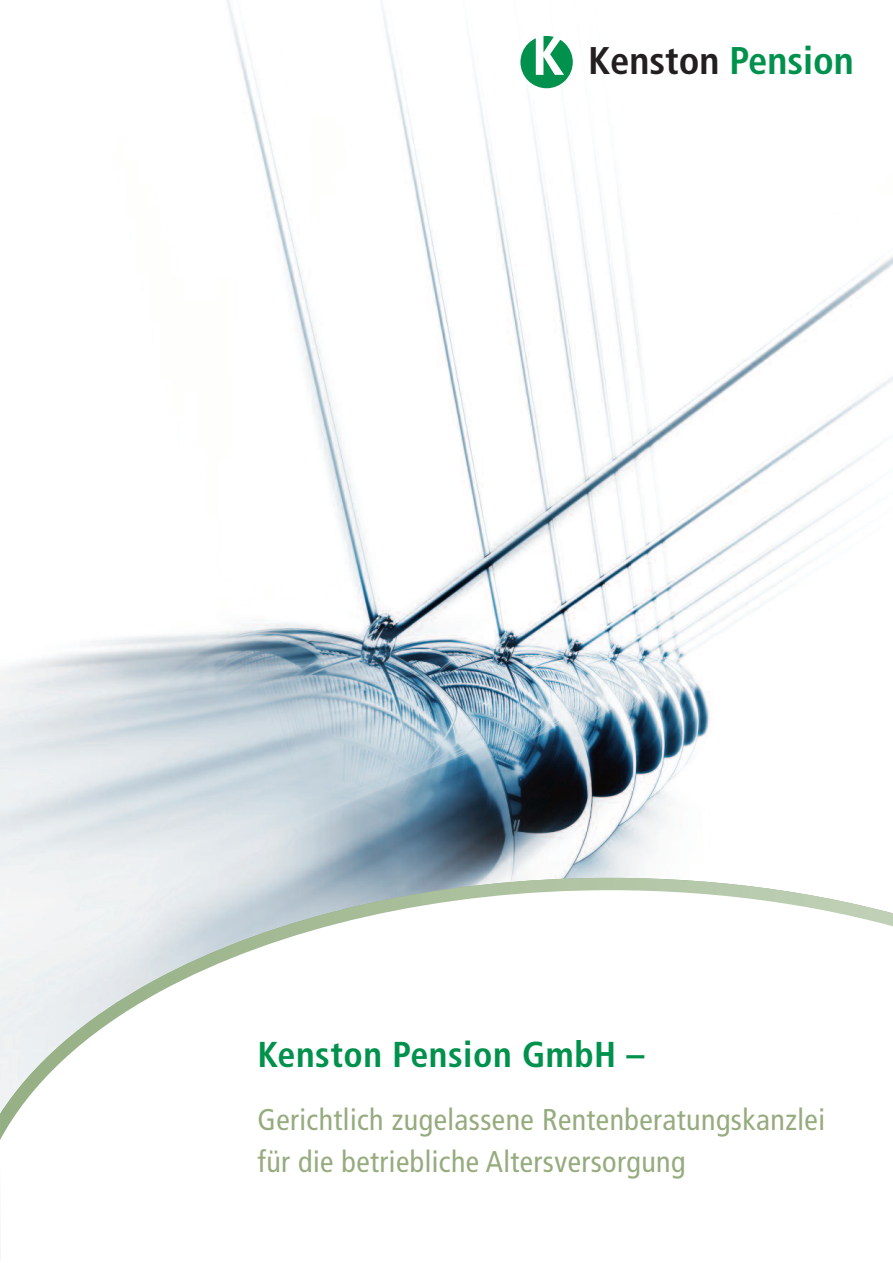
<style>
.page{position:relative;width:893px;height:1263px;background:#fff}
.page>*{position:absolute;margin:0;border:0;box-sizing:border-box;transform-origin:0 0}
.t1{font:700 condensed 38.55px "Frutiger";color:#231f20}
.t2{font:700 condensed 36px "Frutiger";letter-spacing:.015em;color:#00914d}
.t3{font:condensed 30px/42px "Frutiger";letter-spacing:.015em;color:#96ab7e}
.s1{color:#00914d}
</style>
<div class="page">
<img style="left:0;top:0;width:893px;height:878px">
<svg style="left:0;top:878px;width:778px;height:12px"></svg>
<svg style="left:0;top:890px;width:893px;height:370px"></svg>
<svg style="left:520px;top:36px;width:53px;height:52px"></svg>
<p class="t1" style="left:588px;top:46px;width:267px">Kenston <span class="s1">Pension</span></p>
<p class="t2" style="left:258px;top:1040px;width:389px">Kenston Pension GmbH –</p>
<p class="t3" style="left:258px;top:1101px;width:569px">Gerichtlich zugelassene Rentenberatungskanzlei für die betriebliche Altersversorgung</p>
</div>
